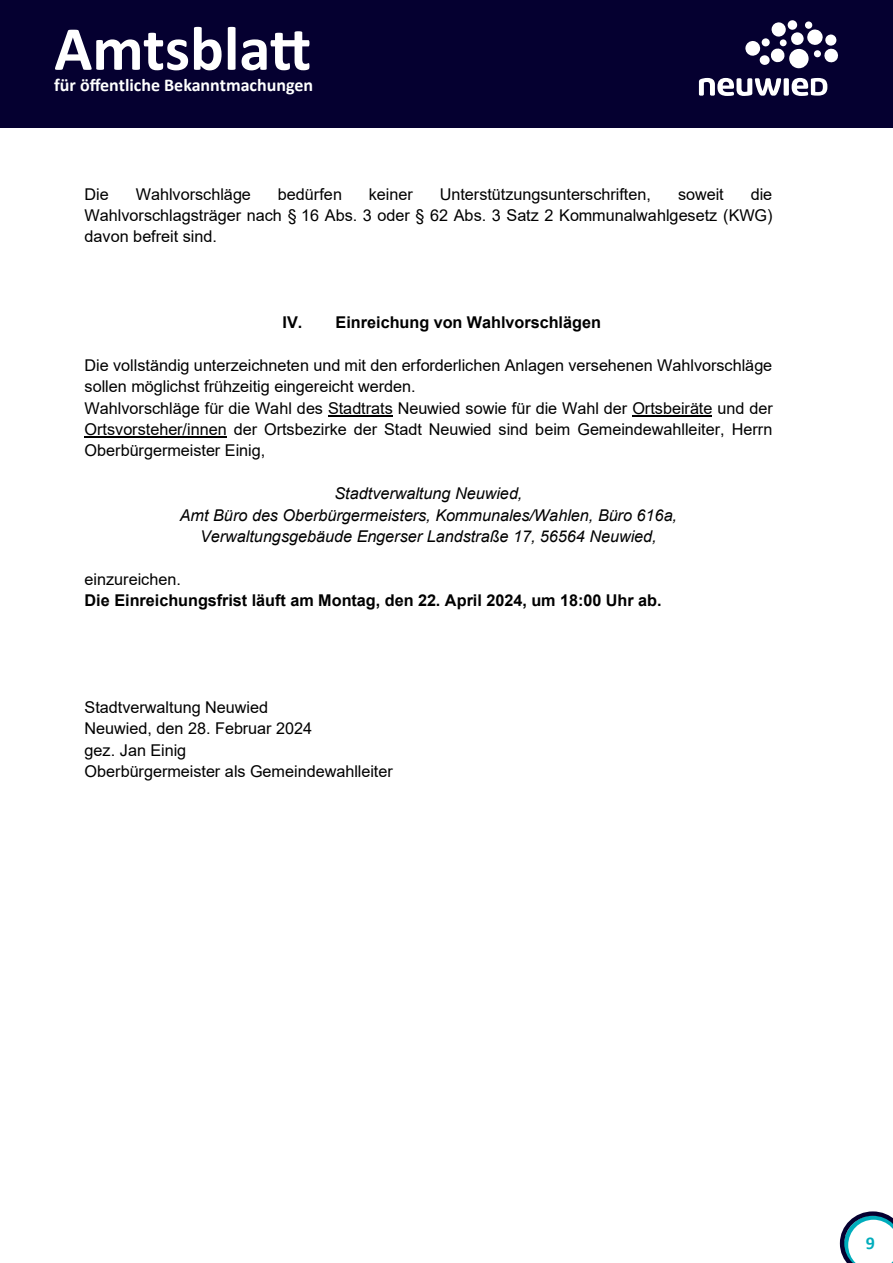
<style>
.page{position:relative;width:893px;height:1263px;background:#fff}
.page>*{position:absolute;margin:0;border:0;box-sizing:border-box;transform-origin:0 0}
.t1{font:700 63px "Calibri";color:#fff}
.t2{font:700 18px "Calibri";color:#fff}
.t3{font:700 18px "Calibri";color:#00adbc}
.t4{font:16.2px/21.3px "Arial";color:#000}
.t5{font:italic 16.2px/21.3px "Arial";color:#000;text-align:center}
.t6{font:700 16.2px/21.3px "Arial";color:#000}
.s1{font-weight:400}
</style>
<div class="page">
<svg style="left:840px;top:1211px;width:53px;height:52px"></svg>
<div style="left:0;top:0;width:893px;height:128px;background:#050030"></div>
<svg style="left:745px;top:22px;width:93px;height:47px"></svg>
<div style="left:787px;top:20px;width:10px;height:10px;background:#fff;border-radius:50%"></div>
<svg style="left:699px;top:78px;width:128px;height:18px"></svg>
<hr style="left:328px;top:415px;width:65px;height:2px;background:#000">
<hr style="left:632px;top:415px;width:80px;height:2px;background:#000">
<hr style="left:85px;top:437px;width:142px;height:1px;background:#000">
<h1 class="t1" style="left:54px;top:4px;width:258px">Amtsblatt</h1>
<p class="t2" style="left:54px;top:73px;width:260px">für öffentliche Bekanntmachungen</p>
<p class="t4" style="left:85px;top:183px;width:26px">Die</p>
<p class="t4" style="left:136px;top:183px;width:117px">Wahlvorschläge</p>
<p class="t4" style="left:278px;top:183px;width:66px">bedürfen</p>
<p class="t4" style="left:369px;top:183px;width:46px">keiner</p>
<p class="t4" style="left:440px;top:183px;width:213px">Unterstützungsunterschriften,</p>
<p class="t4" style="left:678px;top:183px;width:47px">soweit</p>
<p class="t4" style="left:85px;top:183px;width:689px;text-align:justify;text-indent:666px">die Wahlvorschlagsträger nach § 16 Abs. 3 oder § 62 Abs. 3 Satz 2 Kommunalwahlgesetz (KWG) davon befreit sind.</p>
<p class="t6" style="left:283px;top:312px;width:320px">IV. Einreichung von Wahlvorschlägen</p>
<p class="t4" style="left:85px;top:354px;width:690px">Die vollständig unterzeichneten und mit den erforderlichen Anlagen versehenen Wahlvorschläge sollen möglichst frühzeitig eingereicht werden.<br>Wahlvorschläge für die Wahl des Stadtrats Neuwied sowie für die Wahl der Ortsbeiräte und der Ortsvorsteher/innen der Ortsbezirke der Stadt Neuwied sind beim Gemeindewahlleiter, Herrn Oberbürgermeister Einig,</p>
<p class="t5" style="left:180px;top:483px;width:499px">Stadtverwaltung Neuwied,<br>Amt Büro des Oberbürgermeisters, Kommunales/Wahlen, Büro 616a,<br>Verwaltungsgebäude Engerser Landstraße 17, 56564 Neuwied,</p>
<p class="t6" style="left:85px;top:569px;width:579px"><span class="s1">einzureichen.<br></span>Die Einreichungsfrist läuft am Montag, den 22. April 2024, um 18:00 Uhr ab.</p>
<p class="t4" style="left:85px;top:697px;width:310px">Stadtverwaltung Neuwied<br>Neuwied, den 28. Februar 2024<br>gez. Jan Einig<br>Oberbürgermeister als Gemeindewahlleiter</p>
<p class="t3" style="left:866px;top:1230px;width:11px">9</p>
</div>
